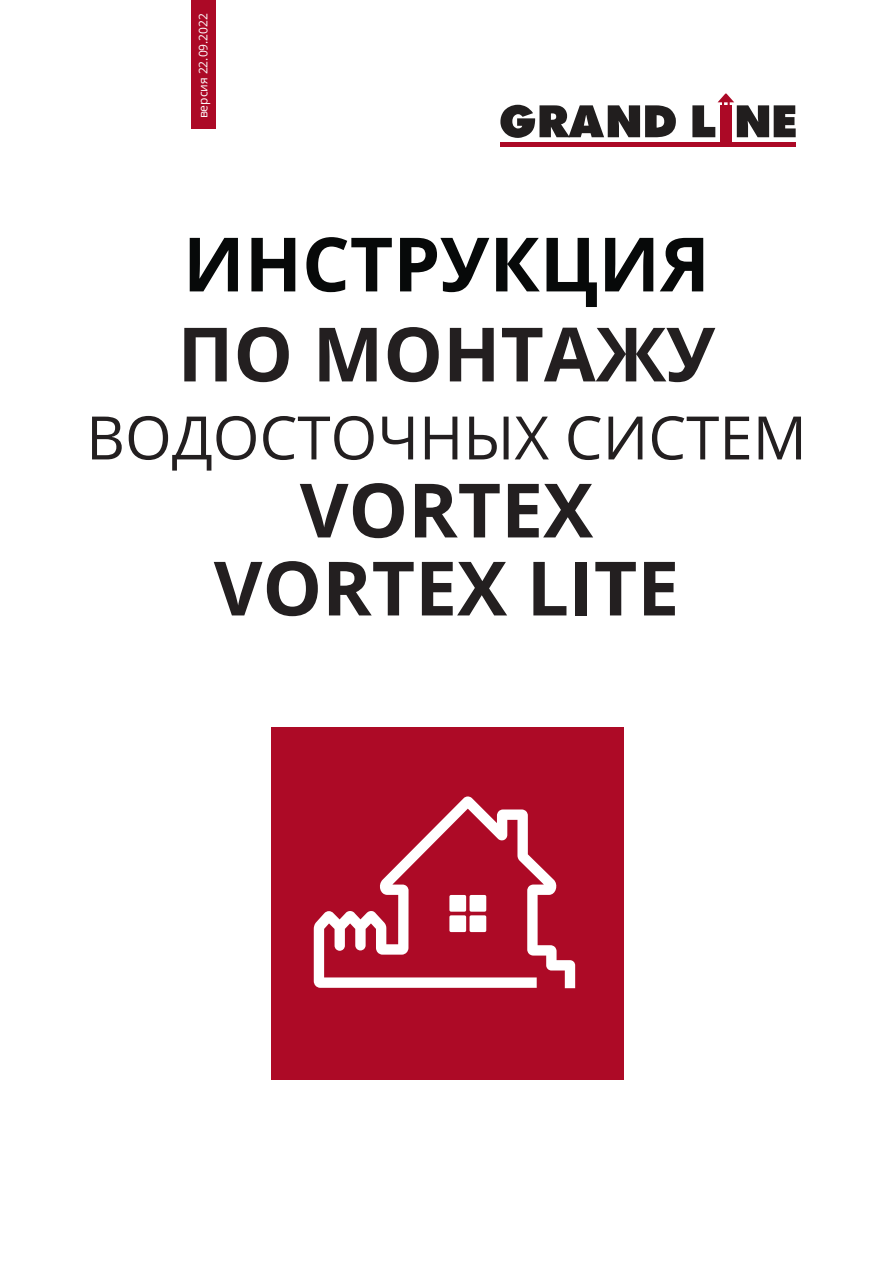
<style>
.page{position:relative;width:893px;height:1263px;background:#fff}
.page>*{position:absolute;margin:0;border:0;box-sizing:border-box;transform-origin:0 0}
.t1{font:700 75px/78px "Open Sans";color:#231f20;text-align:center}
.t2{font:700 75px "Open Sans";color:#070909}
.t3{font:60px "Open Sans";color:#231f20}
.t4{font:12px "Open Sans";color:#fff}
</style>
<div class="page">
<div style="left:720px;top:105px;width:12px;height:40px;background:#ac0926"></div>
<div style="left:500px;top:142px;width:296px;height:5px;background:#ac0926"></div>
<svg style="left:500px;top:105px;width:176px;height:33px"></svg>
<svg style="left:692px;top:94px;width:104px;height:43px"></svg>
<div style="left:271px;top:727px;width:353px;height:353px;background:#ad0a26"></div>
<svg style="left:314px;top:796px;width:261px;height:192px"></svg>
<div style="left:191px;top:0;width:24px;height:128px;background:#ac0926"></div>
<p class="t4" style="left:195px;top:118px;width:107px;rotate:-90deg">версия 22.09.2022</p>
<p class="t2" style="left:183px;top:211px;width:528px">ИНСТРУКЦИЯ</p>
<p class="t1" style="left:178px;top:313px;width:539px">ПО МОНТАЖУ</p>
<p class="t3" style="left:86px;top:397px;width:722px">ВОДОСТОЧНЫХ СИСТЕМ</p>
<p class="t1" style="left:214px;top:469px;width:467px">VORTEX<br>VORTEX LITE</p>
</div>
